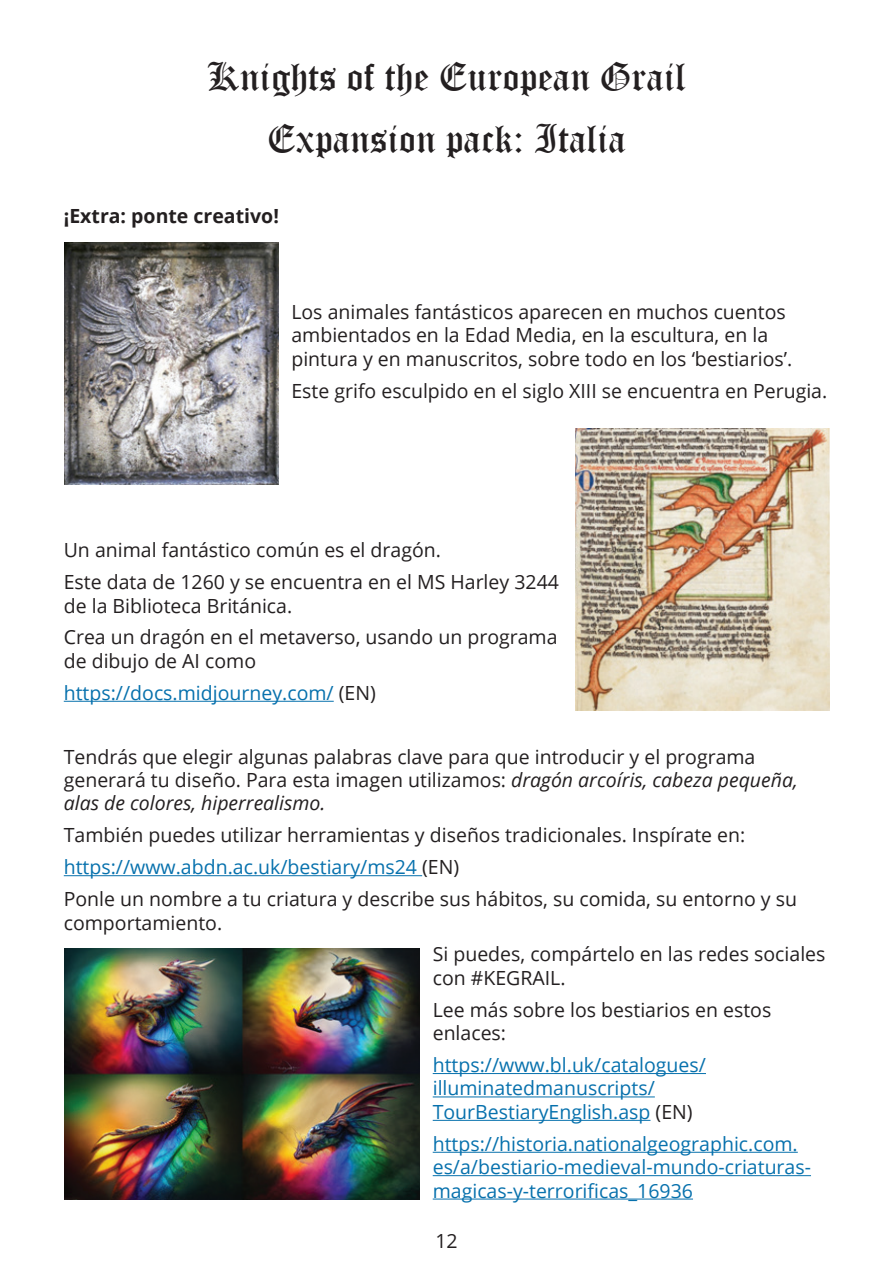
<style>
.page{position:relative;width:893px;height:1263px;background:#fff}
.page>*{position:absolute;margin:0;border:0;box-sizing:border-box;transform-origin:0 0}
.t1{font:39px/61.8px "Old English Text";color:#231f20;text-align:center}
.t2{font:19.5px/23.4px "Open Sans";color:#231f20}
.t3{font:19.5px/23.4px "Open Sans";color:#0771ad}
.t4{font:700 19.5px "Open Sans";color:#231f20}
.s1{color:#231f20}
.s2{font-style:italic}
.s3{color:#0771ad}
</style>
<div class="page">
<hr style="left:64px;top:701px;width:270px;height:1px;background:#0771ad">
<hr style="left:64px;top:875px;width:358px;height:1px;background:#0771ad">
<hr style="left:433px;top:1073px;width:273px;height:1px;background:#0771ad">
<hr style="left:433px;top:1096px;width:222px;height:1px;background:#0771ad">
<hr style="left:433px;top:1120px;width:217px;height:1px;background:#0771ad">
<hr style="left:433px;top:1152px;width:365px;height:1px;background:#0771ad">
<hr style="left:433px;top:1175px;width:378px;height:1px;background:#0771ad">
<hr style="left:433px;top:1198px;width:260px;height:1px;background:#0771ad">
<img style="left:64px;top:242px;width:215px;height:243px">
<img style="left:575px;top:429px;width:254px;height:281px">
<img style="left:64px;top:949px;width:356px;height:250px">
<h1 class="t1" style="left:207px;top:45px;width:481px">Knights of the European Grail<br>Expansion pack: Italia</h1>
<p class="t4" style="left:64px;top:202px;width:217px">¡Extra: ponte creativo!</p>
<p class="t2" style="left:291px;top:300px;width:502px">Los animales fantásticos aparecen en muchos cuentos ambientados en la Edad Media, en la escultura, en la pintura y en manuscritos, sobre todo en los ‘bestiarios’.</p>
<p class="t2" style="left:291px;top:378px;width:537px">Este grifo esculpido en el siglo XIII se encuentra en Perugia.</p>
<p class="t2" style="left:64px;top:534px;width:497px;line-height:32px">Un animal fantástico común es el dragón.<br>Este data de 1260 y se encuentra en el MS Harley 3244</p>
<p class="t2" style="left:64px;top:589px;width:495px;line-height:32px">de la Biblioteca Británica.<br>Crea un dragón en el metaverso, usando un programa</p>
<p class="t3" style="left:64px;top:644px;width:314px;line-height:32px"><span class="s1">de dibujo de AI como </span>https://docs.midjourney.com/ <span class="s1">(EN)</span></p>
<p class="t2" style="left:64px;top:744px;width:735px">Tendrás que elegir algunas palabras clave para que introducir y el programa generará tu diseño. Para esta imagen utilizamos: <span class="s2">dragón arcoíris, cabeza pequeña, alas de colores, hiperrealismo.</span></p>
<p class="t2" style="left:64px;top:819px;width:735px;line-height:32px">También puedes utilizar herramientas y diseños tradicionales. Inspírate en: <span class="s3">https://www.abdn.ac.uk/bestiary/ms24</span> (EN)<br>Ponle un nombre a tu criatura y describe sus hábitos, su comida, su entorno y su</p>
<p class="t2" style="left:64px;top:910px;width:160px">comportamiento.</p>
<p class="t2" style="left:433px;top:942px;width:394px">Si puedes, compártelo en las redes sociales con #KEGRAIL.</p>
<p class="t2" style="left:433px;top:997px;width:340px">Lee más sobre los bestiarios en estos enlaces:</p>
<p class="t3" style="left:433px;top:1053px;width:275px">https://www.bl.uk/catalogues/ illuminatedmanuscripts/<br>TourBestiaryEnglish.asp <span class="s1">(EN)</span></p>
<p class="t3" style="left:433px;top:1131px;width:380px">https://historia.nationalgeographic.com. es/a/bestiario-medieval-mundo-criaturas&shy;magicas-y-terrorificas_16936</p>
<p class="t2" style="left:435px;top:1229px;width:24px">12</p>
</div>
